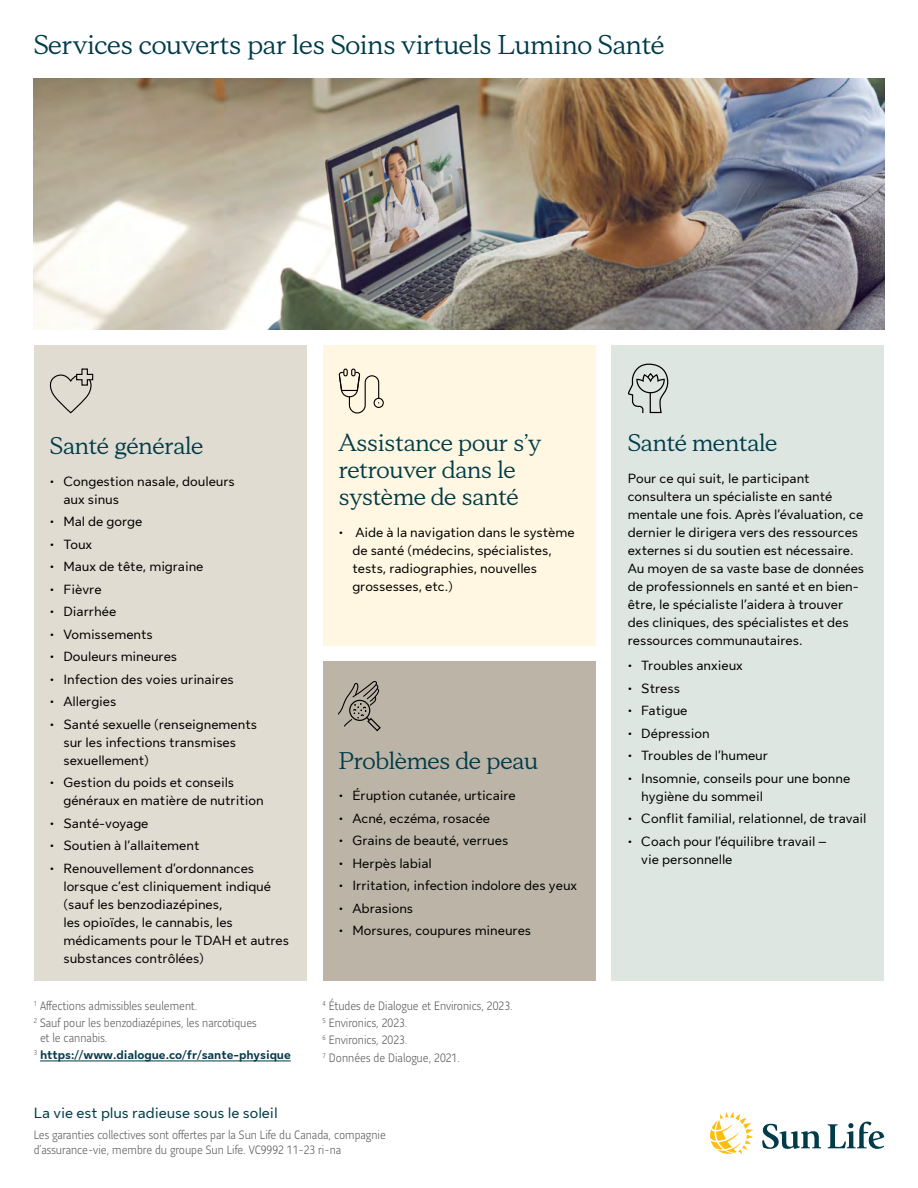
<style>
.page{position:relative;width:918px;height:1188px;background:#fff}
.page>*{position:absolute;margin:0;border:0;box-sizing:border-box;transform-origin:0 0}
.t1{font:27px "Sun Life New Display";color:#003b49}
.t2{font:24px/27px "Sun Life New Display";color:#003b49}
.t3{font:15px "Sun Life New Text";color:#003b49}
.t4{font:13.5px/18px "Sun Life New Text";color:#000}
.t5{font:300 12px/17.1px "Sun Life Sans Condensed";color:#58595b}
.t6{font:700 12px "Sun Life New Text";color:#003b49}
</style>
<div class="page">
<div style="left:323px;top:661px;width:272px;height:320px;background:#bcb5a7"></div>
<div style="left:323px;top:345px;width:272px;height:300px;background:#fff7e1"></div>
<div style="left:34px;top:345px;width:272px;height:636px;background:#e1dcd1"></div>
<div style="left:612px;top:345px;width:272px;height:636px;background:#dee6e1"></div>
<svg style="left:339px;top:681px;width:42px;height:51px"></svg>
<div style="left:374px;top:398px;width:10px;height:10px;border:1px solid #000;border-radius:50%"></div>
<svg style="left:339px;top:369px;width:41px;height:45px"></svg>
<svg style="left:628px;top:363px;width:41px;height:51px"></svg>
<svg style="left:49px;top:368px;width:45px;height:46px"></svg>
<img style="left:34px;top:78px;width:850px;height:251px">
<hr style="left:40px;top:1061px;width:251px;height:1px;background:#003b49">
<svg style="left:762px;top:1124px;width:59px;height:25px"></svg>
<svg style="left:828px;top:1122px;width:56px;height:27px"></svg>
<svg style="left:710px;top:1112px;width:43px;height:42px"></svg>
<h1 class="t1" style="left:34px;top:26px;width:632px">Services couverts par les Soins virtuels Lumino Santé</h1>
<h2 class="t2" style="left:50px;top:431px;width:155px">Santé générale</h2>
<p class="t4" style="left:63px;top:472px;width:173px;text-indent:-14px">• Congestion nasale, douleurs aux sinus</p>
<p class="t4" style="left:50px;top:512px;width:94px">• Mal de gorge</p>
<p class="t4" style="left:50px;top:535px;width:44px">• Toux</p>
<p class="t4" style="left:50px;top:557px;width:155px">• Maux de tête, migraine</p>
<p class="t4" style="left:50px;top:580px;width:53px">• Fièvre</p>
<p class="t4" style="left:50px;top:602px;width:68px">• Diarrhée</p>
<p class="t4" style="left:50px;top:625px;width:104px">• Vomissements</p>
<p class="t4" style="left:50px;top:647px;width:129px">• Douleurs mineures</p>
<p class="t4" style="left:50px;top:670px;width:185px">• Infection des voies urinaires</p>
<p class="t4" style="left:50px;top:692px;width:68px">• Allergies</p>
<p class="t4" style="left:63px;top:715px;width:195px;text-indent:-14px">• Santé sexuelle (renseignements sur les infections transmises sexuellement)</p>
<p class="t4" style="left:63px;top:773px;width:202px;text-indent:-14px">• Gestion du poids et conseils généraux en matière de nutrition</p>
<p class="t4" style="left:50px;top:814px;width:100px">• Santé-voyage</p>
<p class="t4" style="left:50px;top:836px;width:151px">• Soutien à l’allaitement</p>
<p class="t4" style="left:63px;top:859px;width:227px;text-indent:-14px">• Renouvellement d’ordonnances lorsque c’est cliniquement indiqué (sauf les benzodiazépines,<br>les opioïdes, le cannabis, les médicaments pour le TDAH et autres substances contrôlées)</p>
<p class="t5" style="left:34px;top:997px;width:225px"><sup>1</sup> Affections admissibles seulement.<br><sup>2</sup> Sauf pour les benzodiazépines, les narcotiques</p>
<p class="t5" style="left:40px;top:1029px;width:69px">et le cannabis.</p>
<p class="t6" style="left:34px;top:1047px;width:258px"><sup>3</sup> https://www.dialogue.co/fr/sante-physique</p>
<h2 class="t2" style="left:339px;top:428px;width:204px">Assistance pour s’y retrouver dans le système de santé</h2>
<p class="t4" style="left:352px;top:523px;width:224px;text-indent:-14px">• Aide à la navigation dans le système de santé (médecins, spécialistes, tests, radiographies, nouvelles grossesses, etc.)</p>
<h2 class="t2" style="left:339px;top:746px;width:201px">Problèmes de peau</h2>
<p class="t4" style="left:339px;top:786px;width:178px">• Éruption cutanée, urticaire</p>
<p class="t4" style="left:339px;top:808px;width:153px">• Acné, eczéma, rosacée</p>
<p class="t4" style="left:339px;top:831px;width:171px">• Grains de beauté, verrues</p>
<p class="t4" style="left:339px;top:853px;width:94px">• Herpès labial</p>
<p class="t4" style="left:339px;top:876px;width:240px">• Irritation, infection indolore des yeux</p>
<p class="t4" style="left:339px;top:898px;width:76px">• Abrasions</p>
<p class="t4" style="left:339px;top:921px;width:194px">• Morsures, coupures mineures</p>
<p class="t5" style="left:323px;top:997px;width:192px"><sup>4</sup> Études de Dialogue et Environics, 2023.<br><sup>5</sup> Environics, 2023.<br><sup>6</sup> Environics, 2023.<br><sup>7</sup> Données de Dialogue, 2021.</p>
<p class="t3" style="left:34px;top:1102px;width:245px">La vie est plus radieuse sous le soleil</p>
<p class="t5" style="left:34px;top:1127px;width:354px;line-height:15px">Les garanties collectives sont offertes par la Sun Life du Canada, compagnie d’assurance-vie, membre du groupe Sun Life. VC9992 11-23 ri-na</p>
<h2 class="t2" style="left:628px;top:428px;width:151px">Santé mentale</h2>
<p class="t4" style="left:628px;top:469px;width:238px">Pour ce qui suit, le participant consultera un spécialiste en santé mentale une fois. Après l’évaluation, ce dernier le dirigera vers des ressources externes si du soutien est nécessaire.<br>Au moyen de sa vaste base de données de professionnels en santé et en bien&shy;être, le spécialiste l’aidera à trouver des cliniques, des spécialistes et des ressources communautaires.</p>
<p class="t4" style="left:628px;top:656px;width:117px">• Troubles anxieux</p>
<p class="t4" style="left:628px;top:678px;width:54px">• Stress</p>
<p class="t4" style="left:628px;top:701px;width:61px">• Fatigue</p>
<p class="t4" style="left:628px;top:723px;width:83px">• Dépression</p>
<p class="t4" style="left:628px;top:746px;width:142px">• Troubles de l’humeur</p>
<p class="t4" style="left:641px;top:768px;width:211px;text-indent:-14px">• Insomnie, conseils pour une bonne hygiène du sommeil</p>
<p class="t4" style="left:628px;top:809px;width:240px">• Conflit familial, relationnel, de travail</p>
<p class="t4" style="left:641px;top:831px;width:187px;text-indent:-14px">• Coach pour l’équilibre travail – vie personnelle</p>
</div>
